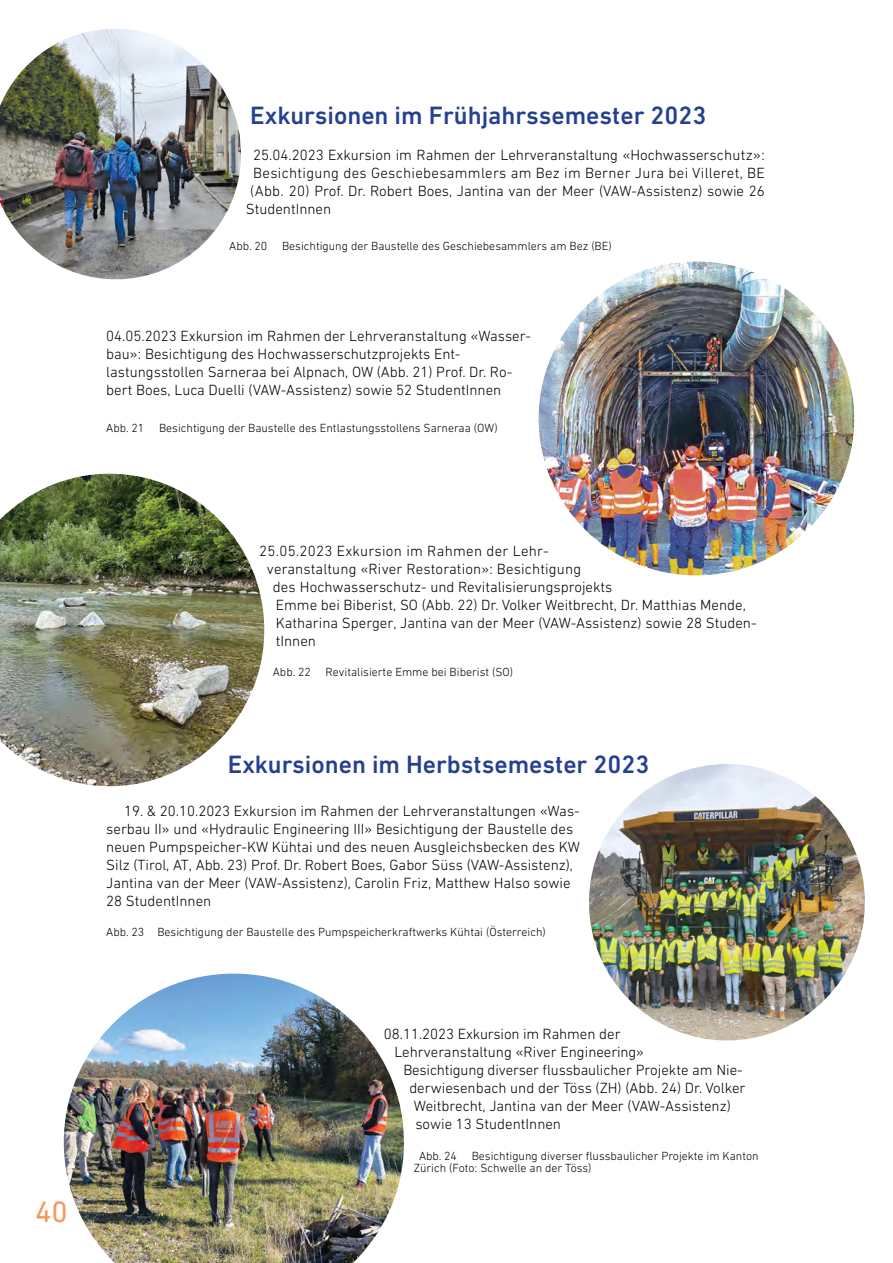
<style>
.page{position:relative;width:893px;height:1263px;background:#fff}
.page>*{position:absolute;margin:0;border:0;box-sizing:border-box;transform-origin:0 0}
.t1{font:30px "DIN Next W1 G";color:#f7975d}
.t2{font:500 25.5px "DIN Next W1 G";color:#25408f}
.t3{font:300 15px/18px "DIN Next W1 G";color:#000}
.t4{font:300 15px "DIN Next W1 G";letter-spacing:.02em;color:#000}
.t5{font:300 12px/12px "DIN Next W1 G";color:#000}
</style>
<div class="page">
<img style="left:0;top:29px;width:241px;height:250px">
<img style="left:539px;top:261px;width:315px;height:314px">
<img style="left:0;top:474px;width:264px;height:312px">
<img style="left:589px;top:764px;width:276px;height:276px;border-radius:138px">
<img style="left:64px;top:973px;width:340px;height:290px">
<h2 class="t2" style="left:250px;top:101px;width:458px">Exkursionen im Frühjahrssemester 2023</h2>
<p class="t3" style="left:253px;top:146px;width:513px">25.04.2023 Exkursion im Rahmen der Lehrveranstaltung «Hochwasserschutz»:</p>
<p class="t4" style="left:253px;top:165px;width:513px">Besichtigung des Geschiebesammlers am Bez im Berner Jura bei Villeret, BE</p>
<p class="t3" style="left:250px;top:182px;width:516px">(Abb. 20) Prof. Dr. Robert Boes, Jantina van der Meer (VAW-Assistenz) sowie 26</p>
<p class="t3" style="left:246px;top:200px;width:87px">StudentInnen</p>
<p class="t5" style="left:229px;top:240px;width:384px">Abb. 20 Besichtigung der Baustelle des Geschiebesammlers am Bez (BE)</p>
<p class="t3" style="left:106px;top:326px;width:426px">04.05.2023 Exkursion im Rahmen der Lehrveranstaltung «Wasser&shy;bau»: Besichtigung des Hochwasserschutzprojekts Ent&shy;lastungsstollen Sarneraa bei Alpnach, OW (Abb. 21) Prof. Dr. Ro&shy;bert Boes, Luca Duelli (VAW-Assistenz) sowie 52 StudentInnen</p>
<p class="t5" style="left:106px;top:422px;width:393px">Abb. 21 Besichtigung der Baustelle des Entlastungsstollens Sarneraa (OW)</p>
<h1 class="t1" style="left:35px;top:1195px;width:34px">40</h1>
<p class="t4" style="left:259px;top:543px;width:291px">25.05.2023 Exkursion im Rahmen der Lehr-</p>
<p class="t3" style="left:267px;top:560px;width:316px">veranstaltung «River Restoration»: Besichtigung</p>
<p class="t3" style="left:273px;top:578px;width:341px">des Hochwasserschutz- und Revitalisierungsprojekts</p>
<p class="t3" style="left:276px;top:596px;width:472px">Emme bei Biberist, SO (Abb. 22) Dr. Volker Weitbrecht, Dr. Matthias Mende,</p>
<p class="t3" style="left:276px;top:614px;width:482px">Katharina Sperger, Jantina van der Meer (VAW-Assistenz) sowie 28 Studen-</p>
<p class="t3" style="left:276px;top:632px;width:42px">tInnen</p>
<p class="t5" style="left:273px;top:666px;width:242px">Abb. 22 Revitalisierte Emme bei Biberist (SO)</p>
<h2 class="t2" style="left:228px;top:749px;width:423px">Exkursionen im Herbstsemester 2023</h2>
<p class="t3" style="left:106px;top:802px;width:475px;text-indent:18px">19. &amp; 20.10.2023 Exkursion im Rahmen der Lehrveranstaltungen «Was&shy;serbau II» und «Hydraulic Engineering III» Besichtigung der Baustelle des neuen Pumpspeicher-KW Kühtai und des neuen Ausgleichsbecken des KW Silz (Tirol, AT, Abb. 23) Prof. Dr. Robert Boes, Gabor Süss (VAW-Assistenz), Jantina van der Meer (VAW-Assistenz), Carolin Friz, Matthew Halso sowie 28 StudentInnen</p>
<p class="t5" style="left:106px;top:926px;width:441px">Abb. 23 Besichtigung der Baustelle des Pumpspeicherkraftwerks Kühtai (Österreich)</p>
<p class="t3" style="left:384px;top:1025px;width:238px">08.11.2023 Exkursion im Rahmen der</p>
<p class="t3" style="left:394px;top:1043px;width:251px">Lehrveranstaltung «River Engineering»</p>
<p class="t3" style="left:403px;top:1061px;width:341px">Besichtigung diverser flussbaulicher Projekte am Nie-</p>
<p class="t3" style="left:409px;top:1079px;width:338px">derwiesenbach und der Töss (ZH) (Abb. 24) Dr. Volker</p>
<p class="t3" style="left:414px;top:1097px;width:319px">Weitbrecht, Jantina van der Meer (VAW-Assistenz)</p>
<p class="t3" style="left:415px;top:1115px;width:147px">sowie 13 StudentInnen</p>
<p class="t5" style="left:414px;top:1150px;width:346px;text-indent:5px">Abb. 24 Besichtigung diverser flussbaulicher Projekte im Kanton<br>Zürich (Foto: Schwelle an der Töss)</p>
</div>
